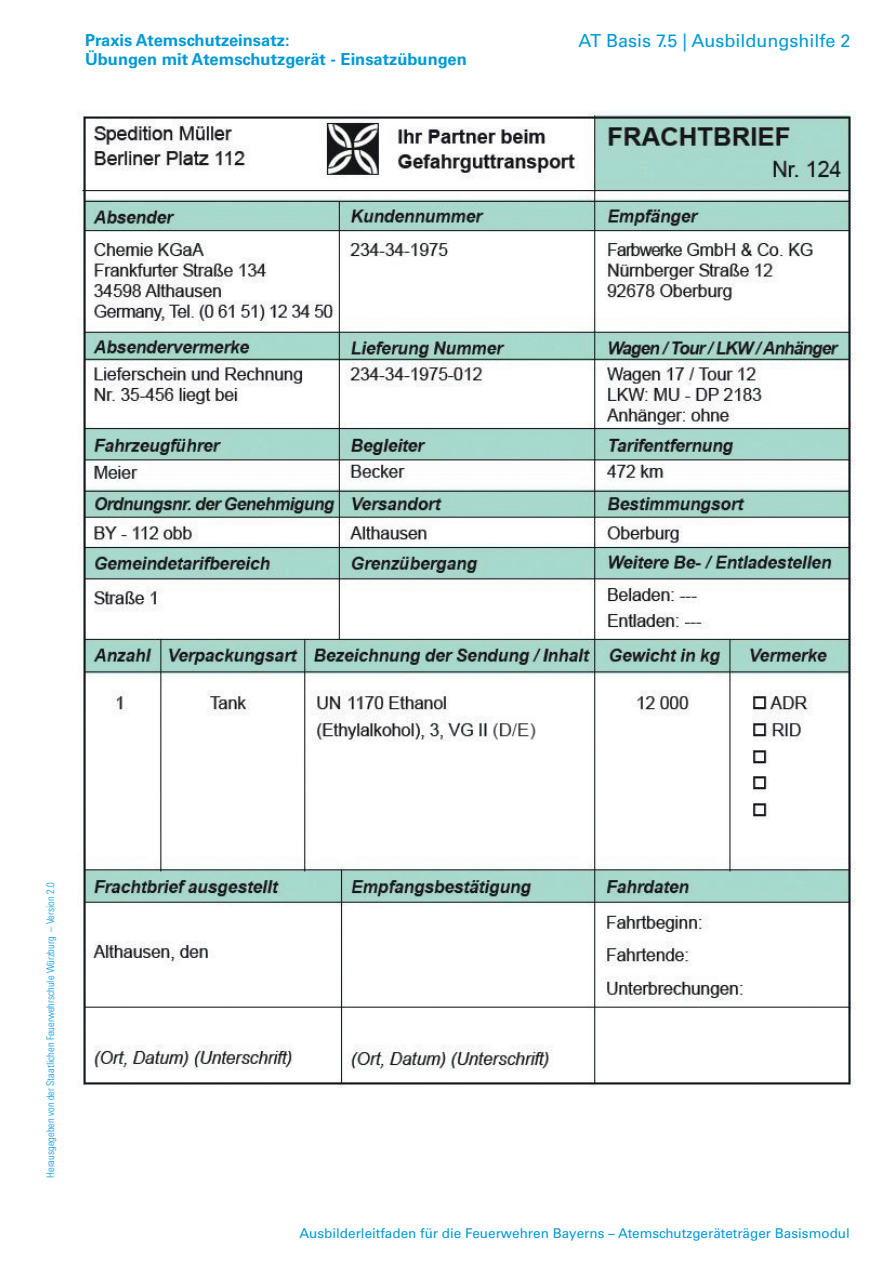
<style>
.page{position:relative;width:893px;height:1263px;background:#fff}
.page>*{position:absolute;margin:0;border:0;box-sizing:border-box;transform-origin:0 0}
.t1{font:18px "Univers LT Std";color:#0099d5}
.t2{font:700 16.5px "Univers LT Std";color:#0099d5}
.t3{font:13.5px "Univers LT Std";color:#0099d5}
.t4{font:300 condensed 10.5px "Univers LT Pro";color:#0099d5}
</style>
<div class="page">
<img style="left:78px;top:111px;width:778px;height:977px">
<p class="t2" style="left:85px;top:30px;width:206px">Praxis Atemschutzeinsatz:</p>
<h1 class="t1" style="left:578px;top:30px;width:274px">AT Basis 7.5 | Ausbildungshilfe 2</h1>
<p class="t2" style="left:85px;top:50px;width:383px">Übungen mit Atemschutzgerät - Einsatzübungen</p>
<p class="t4" style="left:43px;top:1178px;width:297px;rotate:-90deg">Herausgegeben von der Staatlichen Feuerwehrschule Würzburg – Version 2.0</p>
<p class="t3" style="left:299px;top:1225px;width:552px">Ausbilderleitfaden für die Feuerwehren Bayerns – Atemschutzgeräteträger Basismodul</p>
</div>
